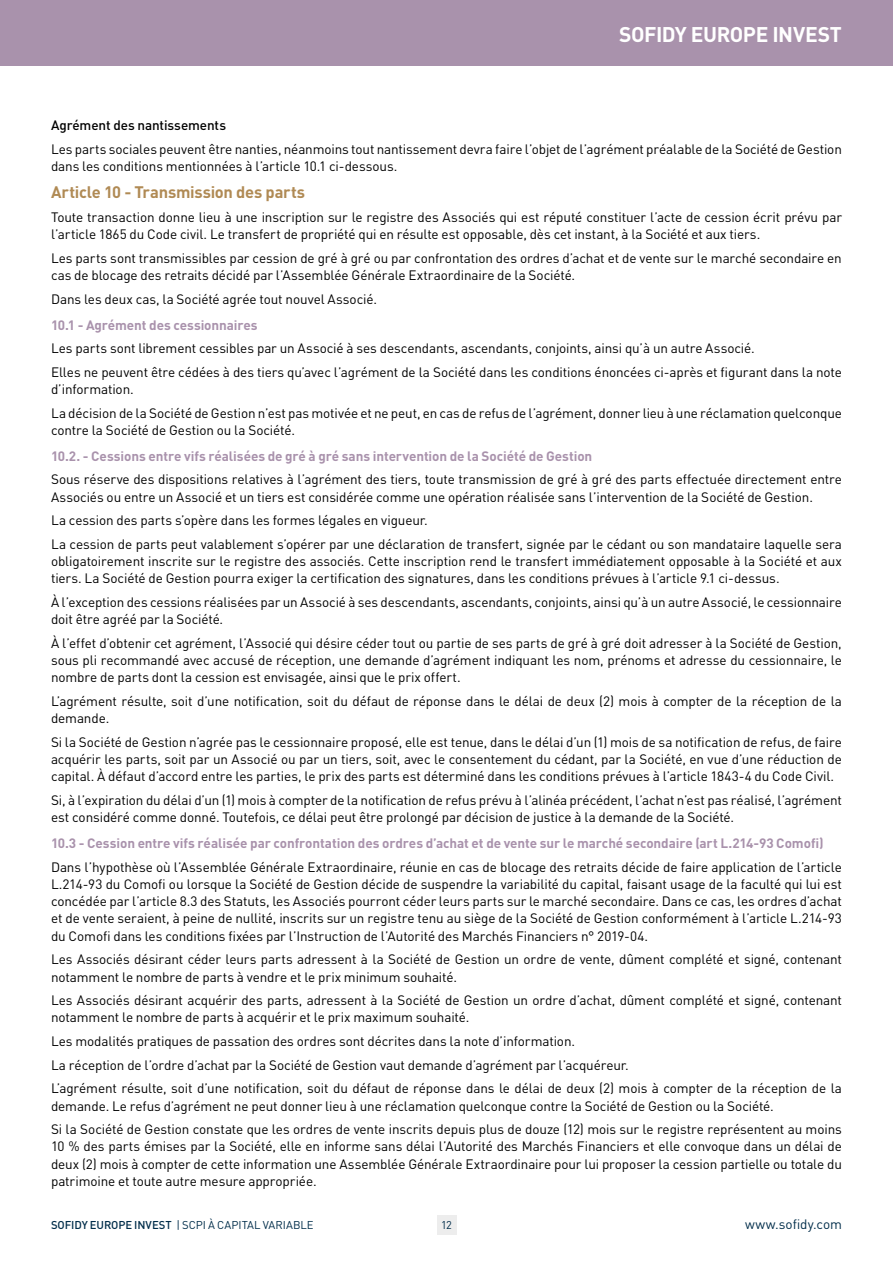
<style>
.page{position:relative;width:893px;height:1263px;background:#fff}
.page>*{position:absolute;margin:0;border:0;box-sizing:border-box;transform-origin:0 0}
.t1{font:700 21px "DIN";letter-spacing:-.025em;color:#fff}
.t2{font:700 16.5px "DIN";letter-spacing:-.015em;color:#b08a54}
.t3{font:13.5px/17.2px "DIN";letter-spacing:-.01em;color:#000}
.t4{font:700 13.5px "DIN";letter-spacing:-.01em;color:#a992ac}
.t5{font:500 13.5px "DIN";letter-spacing:-.01em;color:#000}
.t6{font:13.5px "DIN";color:#002d4a}
.t7{font:11.25px "DIN";color:#002d4a}
.s1{font-weight:500}
</style>
<div class="page">
<div style="left:0;top:0;width:893px;height:66px;background:#a992ac"></div>
<div style="left:437px;top:1216px;width:19px;height:19px;background:#ededed"></div>
<h1 class="t1" style="left:619px;top:21px;width:224px">SOFIDY EUROPE INVEST</h1>
<p class="t5" style="left:51px;top:117px;width:177px">Agrément des nantissements</p>
<p class="t3" style="left:51px;top:140px;width:792px">Les parts sociales peuvent être nanties, néanmoins tout nantissement devra faire l’objet de l’agrément préalable de la Société de Gestion dans les conditions mentionnées à l’article 10.1 ci-dessous.</p>
<p class="t2" style="left:51px;top:182px;width:256px">Article 10 - Transmission des parts</p>
<p class="t3" style="left:51px;top:208px;width:792px">Toute transaction donne lieu à une inscription sur le registre des Associés qui est réputé constituer l’acte de cession écrit prévu par l’article 1865 du Code civil. Le transfert de propriété qui en résulte est opposable, dès cet instant, à la Société et aux tiers.</p>
<p class="t3" style="left:51px;top:249px;width:792px">Les parts sont transmissibles par cession de gré à gré ou par confrontation des ordres d’achat et de vente sur le marché secondaire en cas de blocage des retraits décidé par l’Assemblée Générale Extraordinaire de la Société.</p>
<p class="t3" style="left:51px;top:290px;width:325px">Dans les deux cas, la Société agrée tout nouvel Associé.</p>
<p class="t4" style="left:51px;top:316px;width:208px">10.1 - Agrément des cessionnaires</p>
<p class="t3" style="left:51px;top:336px;width:792px;line-height:23.7px">Les parts sont librement cessibles par un Associé à ses descendants, ascendants, conjoints, ainsi qu’à un autre Associé.<br>Elles ne peuvent être cédées à des tiers qu’avec l’agrément de la Société dans les conditions énoncées ci-après et figurant dans la note</p>
<p class="t3" style="left:51px;top:377px;width:792px;line-height:23.7px">d’information.<br>La décision de la Société de Gestion n’est pas motivée et ne peut, en cas de refus de l’agrément, donner lieu à une réclamation quelconque</p>
<p class="t3" style="left:51px;top:421px;width:243px">contre la Société de Gestion ou la Société.</p>
<p class="t4" style="left:51px;top:447px;width:543px">10.2. - Cessions entre vifs réalisées de gré à gré sans intervention de la Société de Gestion</p>
<p class="t3" style="left:51px;top:470px;width:792px">Sous réserve des dispositions relatives à l’agrément des tiers, toute transmission de gré à gré des parts effectuée directement entre<br>Associés ou entre un Associé et un tiers est considérée comme une opération réalisée sans l’intervention de la Société de Gestion.</p>
<p class="t3" style="left:51px;top:508px;width:792px;line-height:23.7px">La cession des parts s’opère dans les formes légales en vigueur.<br>La cession de parts peut valablement s’opérer par une déclaration de transfert, signée par le cédant ou son mandataire laquelle sera</p>
<p class="t3" style="left:51px;top:552px;width:792px">obligatoirement inscrite sur le registre des associés. Cette inscription rend le transfert immédiatement opposable à la Société et aux tiers. La Société de Gestion pourra exiger la certification des signatures, dans les conditions prévues à l’article 9.1 ci-dessus.</p>
<p class="t3" style="left:51px;top:593px;width:792px">À l’exception des cessions réalisées par un Associé à ses descendants, ascendants, conjoints, ainsi qu’à un autre Associé, le cessionnaire doit être agréé par la Société.</p>
<p class="t3" style="left:51px;top:634px;width:792px;text-align:justify">À l’effet d’obtenir cet agrément, l’Associé qui désire céder tout ou partie de ses parts de gré à gré doit adresser à la Société de Gestion, sous pli recommandé avec accusé de réception, une demande d’agrément indiquant les nom, prénoms et adresse du cessionnaire, le nombre de parts dont la cession est envisagée, ainsi que le prix offert.</p>
<p class="t3" style="left:51px;top:692px;width:792px">L’agrément résulte, soit d’une notification, soit du défaut de réponse dans le délai de deux (2) mois à compter de la réception de la demande.</p>
<p class="t3" style="left:51px;top:733px;width:792px;text-align:justify">Si la Société de Gestion n’agrée pas le cessionnaire proposé, elle est tenue, dans le délai d’un (1) mois de sa notification de refus, de faire acquérir les parts, soit par un Associé ou par un tiers, soit, avec le consentement du cédant, par la Société, en vue d’une réduction de capital. À défaut d’accord entre les parties, le prix des parts est déterminé dans les conditions prévues à l’article 1843-4 du Code Civil.</p>
<p class="t3" style="left:51px;top:791px;width:792px">Si, à l’expiration du délai d’un (1) mois à compter de la notification de refus prévu à l’alinéa précédent, l’achat n’est pas réalisé, l’agrément est considéré comme donné. Toutefois, ce délai peut être prolongé par décision de justice à la demande de la Société.</p>
<p class="t4" style="left:51px;top:834px;width:774px">10.3 - Cession entre vifs réalisée par confrontation des ordres d’achat et de vente sur le marché secondaire (art L.214-93 Comofi)</p>
<p class="t3" style="left:51px;top:858px;width:792px;text-align:justify">Dans l’hypothèse où l’Assemblée Générale Extraordinaire, réunie en cas de blocage des retraits décide de faire application de l’article L. 214-93 du Comofi ou lorsque la Société de Gestion décide de suspendre la variabilité du capital, faisant usage de la faculté qui lui est concédée par l’article 8.3 des Statuts, les Associés pourront céder leurs parts sur le marché secondaire. Dans ce cas, les ordres d’achat et de vente seraient, à peine de nullité, inscrits sur un registre tenu au siège de la Société de Gestion conformément à l’article L.214-93 du Comofi dans les conditions fixées par l’Instruction de l’Autorité des Marchés Financiers n° 2019-04.</p>
<p class="t3" style="left:51px;top:950px;width:792px">Les Associés désirant céder leurs parts adressent à la Société de Gestion un ordre de vente, dûment complété et signé, contenant notamment le nombre de parts à vendre et le prix minimum souhaité.</p>
<p class="t3" style="left:51px;top:991px;width:792px">Les Associés désirant acquérir des parts, adressent à la Société de Gestion un ordre d’achat, dûment complété et signé, contenant notamment le nombre de parts à acquérir et le prix maximum souhaité.</p>
<p class="t3" style="left:51px;top:1029px;width:792px;line-height:23.5px">Les modalités pratiques de passation des ordres sont décrites dans la note d’information.<br>La réception de l’ordre d’achat par la Société de Gestion vaut demande d’agrément par l’acquéreur.<br>L’agrément résulte, soit d’une notification, soit du défaut de réponse dans le délai de deux (2) mois à compter de la réception de la</p>
<p class="t3" style="left:51px;top:1093px;width:792px;line-height:23.7px">demande. Le refus d’agrément ne peut donner lieu à une réclamation quelconque contre la Société de Gestion ou la Société.<br>Si la Société de Gestion constate que les ordres de vente inscrits depuis plus de douze (12) mois sur le registre représentent au moins</p>
<p class="t3" style="left:51px;top:1138px;width:792px;text-align:justify">10 % des parts émises par la Société, elle en informe sans délai l’Autorité des Marchés Financiers et elle convoque dans un délai de deux (2) mois à compter de cette information une Assemblée Générale Extraordinaire pour lui proposer la cession partielle ou totale du patrimoine et toute autre mesure appropriée.</p>
<p class="t7" style="left:441px;top:1218px;width:12px">12</p>
<p class="t7" style="left:51px;top:1218px;width:264px"><span class="s1">SOFIDY EUROPE INVEST</span> | SCPI À CAPITAL VARIABLE</p>
<p class="t6" style="left:745px;top:1216px;width:98px">www.sofidy.com</p>
</div>
